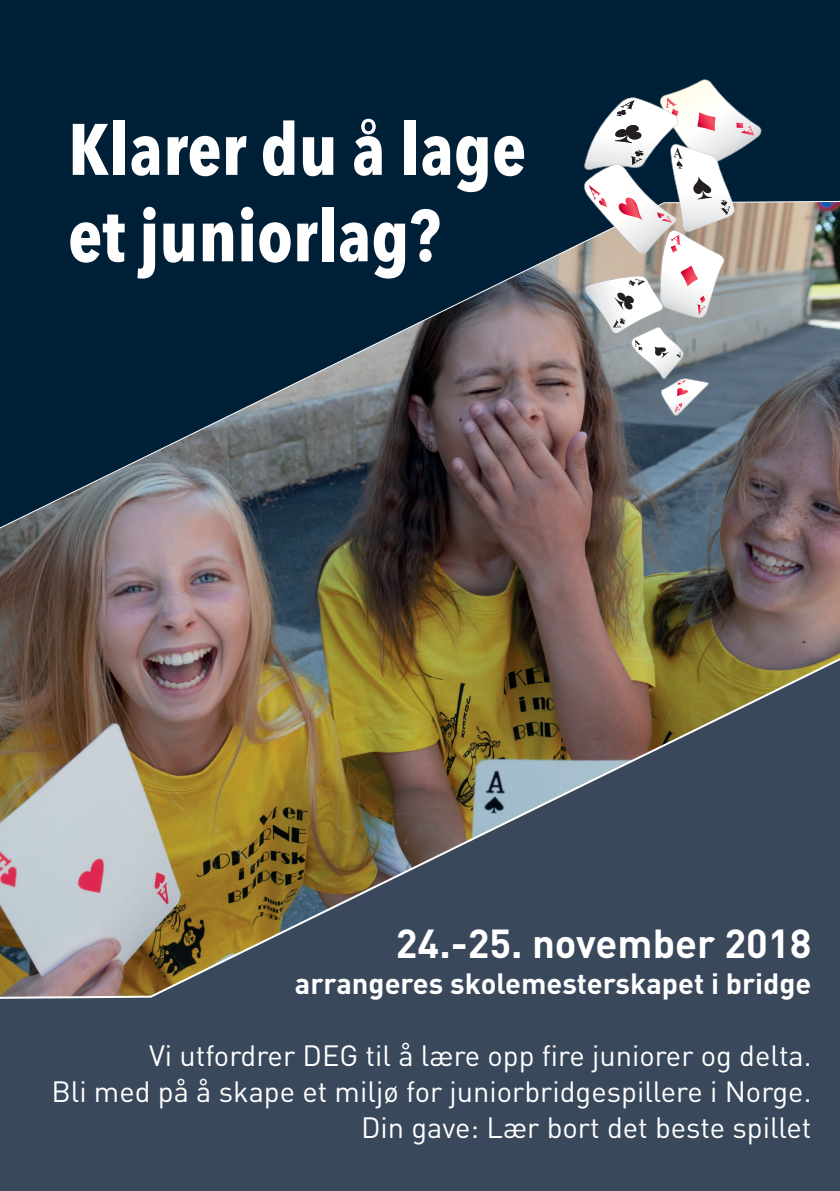
<style>
.page{position:relative;width:840px;height:1191px;background:#fff}
.page>*{position:absolute;margin:0;border:0;box-sizing:border-box;transform-origin:0 0}
.t1{font:700 72px/86.4px "Avenir Next Condensed";color:#fff}
.t2{font:700 40px "DIN";color:#fff}
.t3{font:29px/36px "DIN";color:#fff;text-align:right}
.t4{font:700 29px "DIN";color:#fff}
</style>
<div class="page">
<img style="left:0;top:556px;width:839px;height:86px">
<img style="left:0;top:0;width:839px;height:556px">
<svg style="left:583px;top:79px;width:178px;height:337px"></svg>
<img style="left:0;top:642px;width:839px;height:549px">
<h1 class="t1" style="left:68px;top:106px;width:459px">Klarer du å lage et juniorlag?</h1>
<h2 class="t2" style="left:395px;top:917px;width:417px">24.-25. november 2018</h2>
<p class="t4" style="left:295px;top:964px;width:518px">arrangeres skolemesterskapet i bridge</p>
<p class="t3" style="left:51px;top:1036px;width:761px">Vi utfordrer DEG til å lære opp fire juniorer og delta.<br>Bli med på å skape et miljø for juniorbridgespillere i Norge.<br>Din gave: Lær bort det beste spillet</p>
</div>
